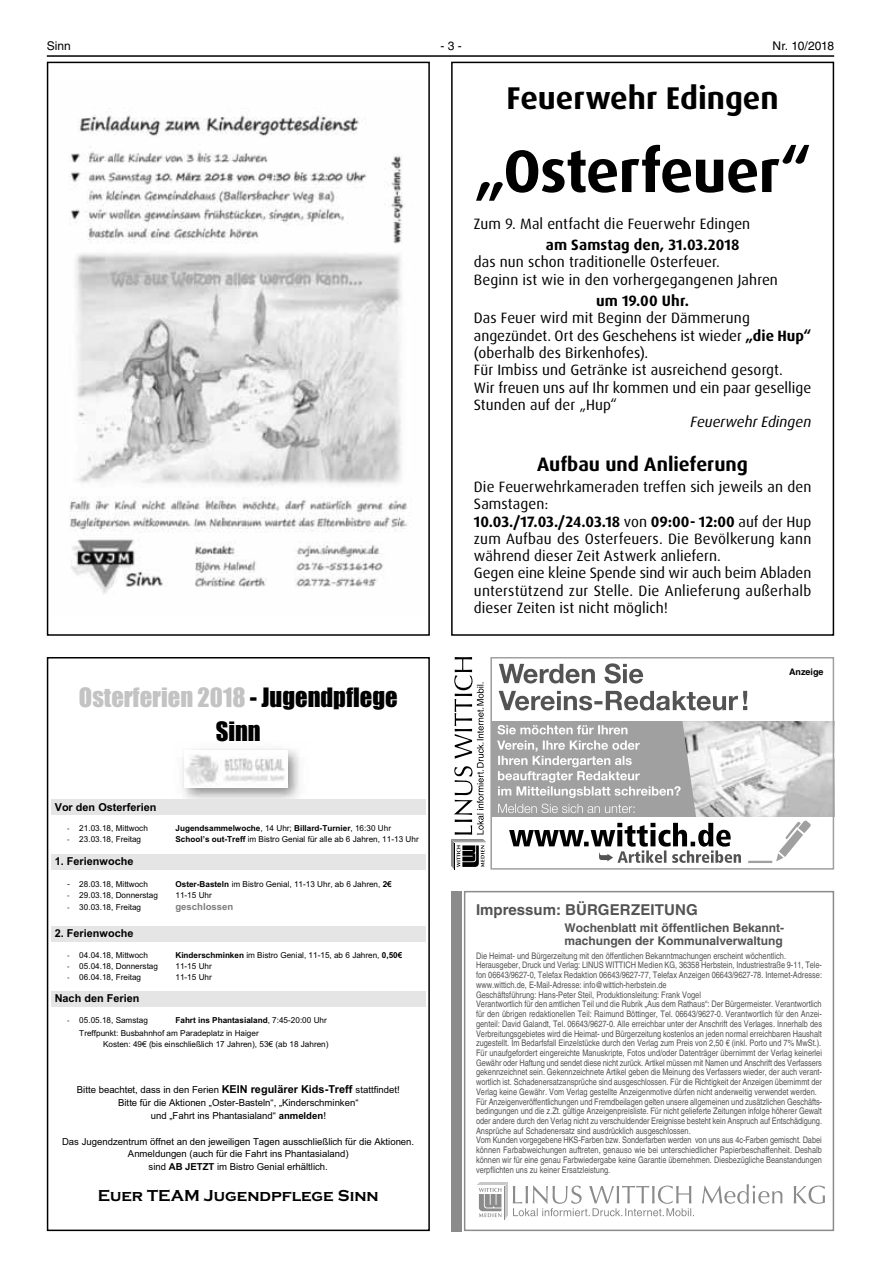
<style>
.page{position:relative;width:881px;height:1263px;background:#fff}
.page>*{position:absolute;margin:0;border:0;box-sizing:border-box;transform-origin:0 0}
.t1{font:700 60px "Dax OT";letter-spacing:-.015em;color:#000}
.t2{font:700 31.5px "Dax OT";color:#000}
.t3{font:24.6px/34.5px "Impact";color:#000;text-align:center}
.t4{font:700 19.5px "Dax OT";color:#000}
.t5{font:16.5px "Arial";color:#000}
.t6{font:15px/17.2px "Dax OT";letter-spacing:.005em;color:#000}
.t7{font:700 15px "Dax OT";letter-spacing:.01em;color:#000}
.t8{font:700 15px "Helvetica LT";letter-spacing:.005em;color:#535353}
.t9{font:italic 15px "Dax OT";color:#000}
.t10{font:700 12px/12.9px "Helvetica LT";color:#535353}
.t11{font:12px "Helvetica LT";color:#000}
.t12{font:700 10.95px "Arial";color:#000}
.t13{font:9.6px/12.9px "Arial";color:#000;text-align:center}
.t14{font:700 9.6px "Arial";color:#7d7d7d}
.t15{font:condensed 9px/9.8px "Helvetica LT";color:#535353}
.t16{font:700 9px "Helvetica LT";color:#000}
.t17{font:8.25px/12.9px "Arial";color:#000}
.t18{font:700 8.25px "Arial";color:#000}
.s1{font-weight:700}
.s2{color:#c3c3c3}
.s3{font-family:"Calibri"}
.s4{font-weight:400}
.s5{font-family:"Calibri";font-size:9.6px}
.s6{font-weight:700;font-size:10.95px}
</style>
<div class="page">
<hr style="left:47px;top:55px;width:786px;height:2px;background:#000">
<img style="left:69px;top:115px;width:339px;height:479px">
<div style="left:47px;top:62px;width:382px;height:574px;border:2px solid #000"></div>
<img style="left:173px;top:749px;width:135px;height:51px">
<img style="left:184px;top:751px;width:103px;height:37px">
<div style="left:51px;top:800px;width:374px;height:15px;background:#e5e5e5"></div>
<div style="left:51px;top:854px;width:374px;height:16px;background:#e5e5e5"></div>
<div style="left:51px;top:926px;width:374px;height:15px;background:#e5e5e5"></div>
<div style="left:51px;top:991px;width:374px;height:16px;background:#e5e5e5"></div>
<div style="left:47px;top:657px;width:382px;height:574px;border:2px solid #000"></div>
<div style="left:451px;top:62px;width:382px;height:574px;border:2px solid #000"></div>
<div style="left:451px;top:891px;width:10px;height:340px;background:#8b8b8b"></div>
<svg style="left:477px;top:1182px;width:347px;height:36px"></svg>
<div style="left:463px;top:891px;width:370px;height:340px;border:2px solid #8b8b8b"></div>
<img style="left:703px;top:721px;width:127px;height:96px">
<svg style="left:493px;top:721px;width:210px;height:96px;background:#b1b1b1"></svg>
<svg style="left:498px;top:663px;width:249px;height:47px"></svg>
<svg style="left:509px;top:823px;width:231px;height:40px"></svg>
<hr style="left:748px;top:861px;width:24px;height:2px;background:#a0a0a0">
<svg style="left:776px;top:820px;width:34px;height:41px"></svg>
<svg style="left:451px;top:657px;width:34px;height:211px"></svg>
<div style="left:490px;top:657px;width:343px;height:212px;border:2px solid #a0a0a0"></div>
<svg style="left:497px;top:725px;width:183px;height:88px;background:#b1b1b1"></svg>
<h3 class="t11" style="left:47px;top:41px;width:26px">Sinn</h3>
<h3 class="t11" style="left:440px;top:41px;width:23px">-3-</h3>
<h3 class="t11" style="left:772px;top:41px;width:63px">Nr. 10/2018</h3>
<h2 class="t2" style="left:506px;top:78px;width:273px">Feuerwehr Edingen</h2>
<h1 class="t1" style="left:473px;top:133px;width:339px">„Osterfeuer“</h1>
<h3 class="t6" style="left:473px;top:215px;width:278px">Zum 9. Mal entfacht die Feuerwehr Edingen</h3>
<h3 class="t7" style="left:545px;top:235px;width:195px">am Samstag den, 31.03.2018</h3>
<h3 class="t6" style="left:473px;top:254px;width:305px">das nun schon traditionelle Osterfeuer.<br>Beginn ist wie in den vorhergegangenen Jahren</h3>
<h3 class="t7" style="left:596px;top:291px;width:95px">um 19.00 Uhr.</h3>
<p class="t6" style="left:473px;top:310px;width:339px">Das Feuer wird mit Beginn der Dämmerung angezündet. Ort des Geschehens ist wieder <span class="s1">„die Hup“ </span>(oberhalb des Birkenhofes).<br>Für Imbiss und Getränke ist ausreichend gesorgt.<br>Wir freuen uns auf Ihr kommen und ein paar gesellige Stunden auf der „Hup“</p>
<h3 class="t9" style="left:690px;top:412px;width:122px">Feuerwehr Edingen</h3>
<h3 class="t4" style="left:537px;top:451px;width:212px">Aufbau und Anlieferung</h3>
<p class="t6" style="left:473px;top:478px;width:339px">Die Feuerwehrkameraden treffen sich jeweils an den Samstagen:<br><span class="s1">10.03./17.03./24.03.18</span> von <span class="s1">09:00- 12:00</span> auf der Hup zum Aufbau des Osterfeuers. Die Bevölkerung kann während dieser Zeit Astwerk anliefern.<br>Gegen eine kleine Spende sind wir auch beim Abladen unterstützend zur Stelle. Die Anlieferung außerhalb dieser Zeiten ist nicht möglich!</p>
<h3 class="t3" style="left:79px;top:679px;width:320px"><span class="s2">Osterferien 2018</span> - Jugendpflege<br>Sinn</h3>
<p class="t12" style="left:55px;top:803px;width:103px">Vor den Osterferien</p>
<p class="t17" style="left:67px;top:823px;width:82px"><span class="s3">-</span> 21.03.18, Mittwoch</p>
<p class="t18" style="left:175px;top:825px;width:217px">Jugendsammelwoche<span class="s4">, 14 Uhr;</span> Billard-Turnier<span class="s4">, 16:30 Uhr</span></p>
<p class="t17" style="left:67px;top:834px;width:76px"><span class="s3">-</span> 23.03.18, Freitag</p>
<p class="t17" style="left:175px;top:834px;width:245px"><span class="s1">School’s out-Treff</span> im Bistro Genial für alle ab 6 Jahren, 11-13 Uhr</p>
<p class="t12" style="left:55px;top:857px;width:80px">1. Ferienwoche</p>
<p class="t17" style="left:67px;top:878px;width:82px"><span class="s5">-</span> 28.03.18, Mittwoch</p>
<p class="t17" style="left:175px;top:878px;width:218px"><span class="s1">Oster-Basteln</span> im Bistro Genial, 11-13 Uhr, ab 6 Jahren, <span class="s1">2€</span></p>
<p class="t17" style="left:67px;top:889px;width:92px"><span class="s3">-</span> 29.03.18, Donnerstag</p>
<p class="t17" style="left:175px;top:889px;width:38px">11-15 Uhr</p>
<p class="t17" style="left:67px;top:901px;width:76px"><span class="s3">-</span> 30.03.18, Freitag</p>
<p class="t14" style="left:175px;top:903px;width:59px">geschlossen</p>
<p class="t12" style="left:55px;top:928px;width:80px">2. Ferienwoche</p>
<p class="t17" style="left:67px;top:949px;width:82px"><span class="s3">-</span> 04.04.18, Mittwoch</p>
<p class="t17" style="left:175px;top:949px;width:228px"><span class="s1">Kinderschminken</span> im Bistro Genial, 11-15, ab 6 Jahren, <span class="s1">0,50€</span></p>
<p class="t17" style="left:67px;top:960px;width:92px"><span class="s3">-</span> 05.04.18, Donnerstag</p>
<p class="t17" style="left:175px;top:960px;width:38px">11-15 Uhr</p>
<p class="t17" style="left:67px;top:971px;width:76px"><span class="s3">-</span> 06.04.18, Freitag</p>
<p class="t17" style="left:175px;top:971px;width:38px">11-15 Uhr</p>
<p class="t12" style="left:55px;top:994px;width:86px">Nach den Ferien</p>
<p class="t17" style="left:67px;top:1014px;width:82px"><span class="s3">-</span> 05.05.18, Samstag</p>
<p class="t17" style="left:79px;top:1014px;width:249px;text-indent:96px"><span class="s1">Fahrt ins Phantasialand</span>, 7:45-20:00 Uhr<br>Treffpunkt: Busbahnhof am Paradeplatz in Haiger</p>
<p class="t17" style="left:103px;top:1037px;width:227px">Kosten: 49€ (bis einschließlich 17 Jahren), 53€ (ab 18 Jahren)</p>
<p class="t13" style="left:77px;top:1084px;width:324px">Bitte beachtet, dass in den Ferien <span class="s6">KEIN regulärer Kids-Treff</span> stattfindet!<br>Bitte für die Aktionen „Oster-Basteln“, „Kinderschminken“<br>und „Fahrt ins Phantasialand“ <span class="s1">anmelden</span>!</p>
<p class="t13" style="left:62px;top:1136px;width:353px">Das Jugendzentrum öffnet an den jeweiligen Tagen ausschließlich für die Aktionen.<br>Anmeldungen (auch für die Fahrt ins Phantasialand)<br>sind <span class="s1">AB JETZT</span> im Bistro Genial erhältlich.</p>
<h3 class="t5" style="left:98px;top:1186px;width:282px">Euer TEAM Jugendpflege Sinn</h3>
<p class="t16" style="left:788px;top:666px;width:36px">Anzeige</p>
<h3 class="t8" style="left:476px;top:901px;width:223px">Impressum: BÜRGERZEITUNG</h3>
<h3 class="t10" style="left:564px;top:921px;width:221px">Wochenblatt mit öffentlichen Bekannt&shy;machungen der Kommunalverwaltung</h3>
<p class="t15" style="left:476px;top:951px;width:347px">Die heimat- und Bürgerzeitung mit den öffentlichen Bekanntmachungen erscheint wöchentlich. herausgeber, Druck und Verlag: LINuS WIttIch Medien KG, 36358 herbstein, Industriestraße 9-11, tele&shy;fon 06643/9627-0, telefax Redaktion 06643/9627-77, telefax Anzeigen 06643/9627-78. Internet-Adresse: www.wittich.de, E-Mail-Adresse: info@wittich-herbstein.de<br>Geschäftsführung: hans-Peter Steil, Produktionsleitung: Frank Vogel<br>Verantwortlich für den amtlichen teil und die Rubrik „Aus dem Rathaus“: Der Bürgermeister. Verantwortlich für den übrigen redaktionellen teil: Raimund Böttinger, tel. 06643/9627-0. Verantwortlich für den Anzei&shy;genteil: David Galandt, tel. 06643/9627-0. Alle erreichbar unter der Anschrift des Verlages. Innerhalb des Verbreitungsgebietes wird die heimat- und Bürgerzeitung kostenlos an jeden normal erreichbaren haushalt zugestellt. Im Bedarfsfall Einzelstücke durch den Verlag zum Preis von 2,50 € (inkl. Porto und 7% MwSt.).<br>Für unaufgefordert eingereichte Manuskripte, Fotos und/oder Datenträger übernimmt der Verlag keinerlei Gewähr oder haftung und sendet diese nicht zurück. Artikel müssen mit Namen und Anschrift des Verfassers gekennzeichnet sein. Gekennzeichnete Artikel geben die Meinung des Verfassers wieder, der auch verant&shy;wortlich ist. Schadenersatzansprüche sind ausgeschlossen. Für die Richtigkeit der Anzeigen übernimmt der Verlag keine Gewähr. Vom Verlag gestellte Anzeigenmotive dürfen nicht anderweitig verwendet werden.<br>Für Anzeigenveröffentlichungen und Fremdbeilagen gelten unsere allgemeinen und zusätzlichen Geschäfts&shy;bedingungen und die z.Zt. gültige Anzeigenpreisliste. Für nicht gelieferte Zeitungen infolge höherer Gewalt oder andere durch den Verlag nicht zu verschuldender Ereignisse besteht kein Anspruch auf Entschädigung.<br>Ansprüche auf Schadenersatz sind ausdrücklich ausgeschlossen.<br>Vom Kunden vorgegebene hKS-Farben bzw. Sonderfarben werden von uns aus 4c-Farben gemischt. Dabei können Farbabweichungen auftreten, genauso wie bei unterschiedlicher Papierbeschaffenheit. Deshalb können wir für eine genau Farbwiedergabe keine Garantie übernehmen. Diesbezügliche Beanstandungen verpflichten uns zu keiner Ersatzleistung.</p>
</div>
